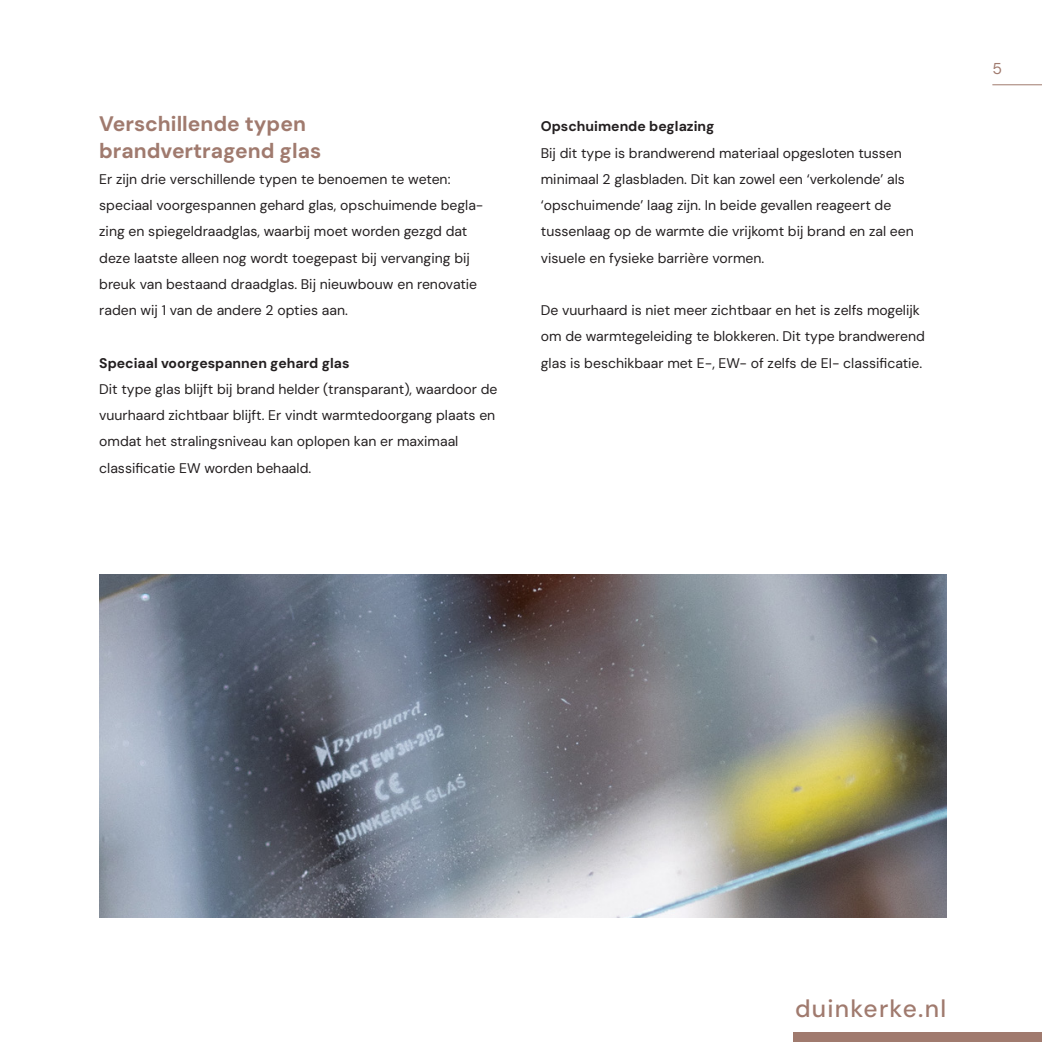
<style>
.page{position:relative;width:1042px;height:1042px;background:#fff}
.page>*{position:absolute;margin:0;border:0;box-sizing:border-box;transform-origin:0 0}
.t1{font:500 24.5px "DM Sans";letter-spacing:.05em;color:#a07a6e}
.Artikel_naam{font:700 21px "DM Sans";color:#a07a6e}
.t2{font:15.75px "DM Sans";color:#a07a6e}
.Platte_tekst{font:14px/26.2px "DM Sans";color:#231f20}
.Platte_tekst-2{font:700 14px "DM Sans";color:#231f20}
</style>
<div class="page">
<div style="left:794px;top:1032px;width:248px;height:10px;background:#a07a6e"></div>
<img style="left:99px;top:574px;width:847px;height:344px">
<hr style="left:992px;top:84px;width:50px;height:1px;background:#a07a6e">
<p class="Artikel_naam" style="left:99px;top:111px;width:208px">Verschillende typen</p>
<p class="Artikel_naam" style="left:99px;top:137px;width:223px">brandvertragend glas</p>
<p class="Platte_tekst" style="left:99px;top:166px;width:386px">Er zijn drie verschillende typen te benoemen te weten: speciaal voorgespannen gehard glas, opschuimende begla&shy;zing en spiegeldraadglas, waarbij moet worden gezgd dat deze laatste alleen nog wordt toegepast bij vervanging bij breuk van bestaand draadglas. Bij nieuwbouw en renovatie raden wij 1 van de andere 2 opties aan.</p>
<p class="Platte_tekst-2" style="left:99px;top:354px;width:252px">Speciaal voorgespannen gehard glas</p>
<p class="Platte_tekst" style="left:99px;top:376px;width:400px">Dit type glas blijft bij brand helder (transparant), waardoor de vuurhaard zichtbaar blijft. Er vindt warmtedoorgang plaats en omdat het stralingsniveau kan oplopen kan er maximaal classificatie EW worden behaald.</p>
<p class="Platte_tekst-2" style="left:541px;top:118px;width:175px">Opschuimende beglazing</p>
<p class="Platte_tekst" style="left:541px;top:139px;width:374px">Bij dit type is brandwerend materiaal opgesloten tussen minimaal 2 glasbladen. Dit kan zowel een ‘verkolende’ als ‘opschuimende’ laag zijn. In beide gevallen reageert de tussenlaag op de warmte die vrijkomt bij brand en zal een visuele en fysieke barrière vormen.</p>
<p class="Platte_tekst" style="left:541px;top:297px;width:385px">De vuurhaard is niet meer zichtbaar en het is zelfs mogelijk om de warmtegeleiding te blokkeren. Dit type brandwerend glas is beschikbaar met E-, EW- of zelfs de EI- classificatie.</p>
<p class="t2" style="left:992px;top:59px;width:11px">5</p>
<p class="t1" style="left:795px;top:993px;width:153px">duinkerke.nl</p>
</div>
